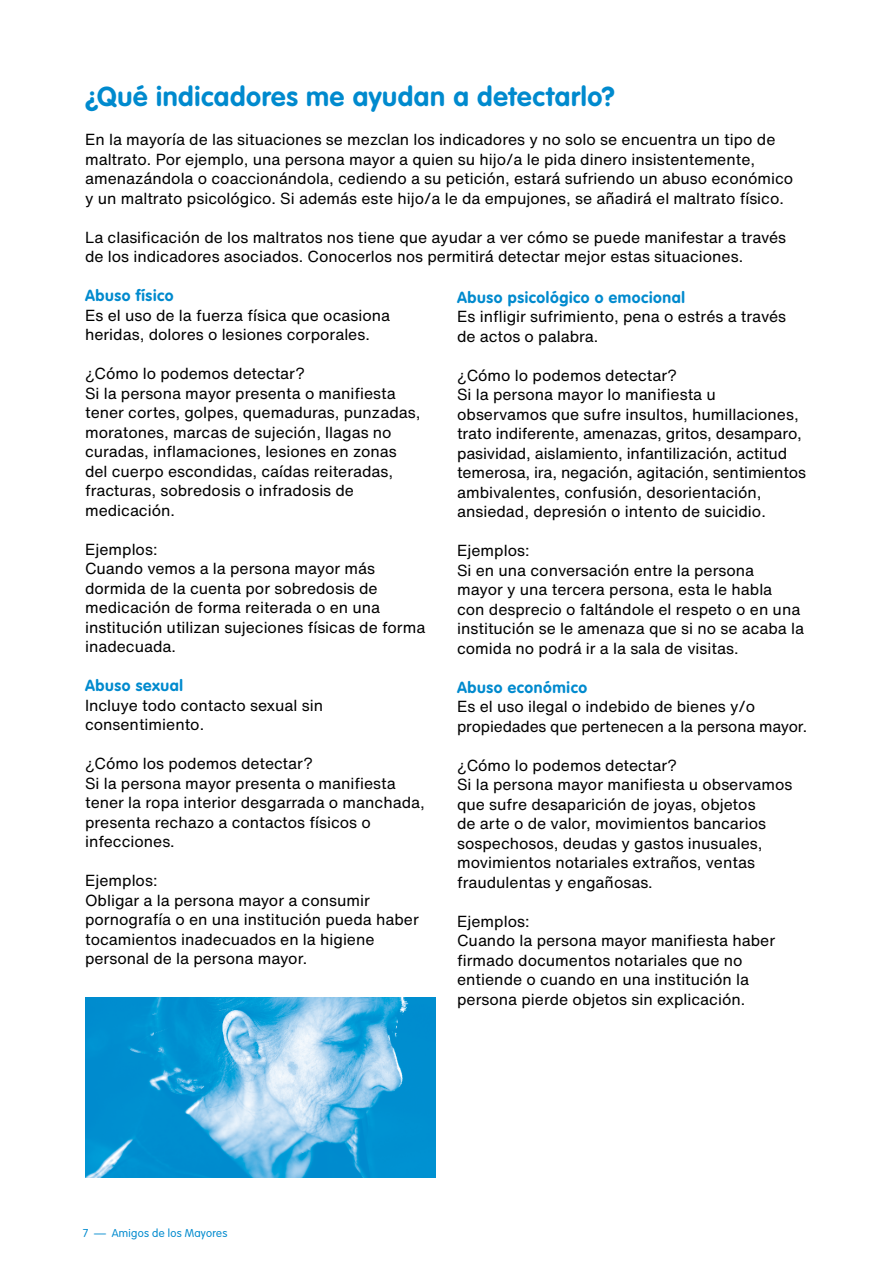
<style>
.page{position:relative;width:893px;height:1263px;background:#fff}
.page>*{position:absolute;margin:0;border:0;box-sizing:border-box;transform-origin:0 0}
.t1{font:700 27px "VAG Rounded";letter-spacing:.025em;color:#008ace}
.t2{font:15.75px/19.5px "Helvetica Now Text";color:#000}
.t3{font:700 15.75px "VAG Rounded";letter-spacing:.035em;color:#008ace}
.t4{font:300 11.25px "VAG Rounded";letter-spacing:.03em;color:#008ace}
</style>
<div class="page">
<img style="left:85px;top:998px;width:351px;height:180px">
<h1 class="t1" style="left:85px;top:81px;width:531px">¿Qué indicadores me ayudan a detectarlo?</h1>
<p class="t2" style="left:85px;top:129px;width:710px">En la mayoría de las situaciones se mezclan los indicadores y no solo se encuentra un tipo de maltrato. Por ejemplo, una persona mayor a quien su hijo/a le pida dinero insistentemente, amenazándola o coaccionándola, cediendo a su petición, estará sufriendo un abuso económico y un maltrato psicológico. Si además este hijo/a le da empujones, se añadirá el maltrato físico.</p>
<p class="t2" style="left:85px;top:227px;width:703px">La clasificación de los maltratos nos tiene que ayudar a ver cómo se puede manifestar a través de los indicadores asociados. Conocerlos nos permitirá detectar mejor estas situaciones.</p>
<p class="t3" style="left:85px;top:286px;width:90px">Abuso físico</p>
<p class="t2" style="left:85px;top:305px;width:307px">Es el uso de la fuerza física que ocasiona heridas, dolores o lesiones corporales.</p>
<p class="t2" style="left:85px;top:363px;width:337px">¿Cómo lo podemos detectar?<br>Si la persona mayor presenta o manifiesta tener cortes, golpes, quemaduras, punzadas, moratones, marcas de sujeción, llagas no curadas, inflamaciones, lesiones en zonas del cuerpo escondidas, caídas reiteradas, fracturas, sobredosis o infradosis de medicación.</p>
<p class="t2" style="left:85px;top:539px;width:342px">Ejemplos:<br>Cuando vemos a la persona mayor más dormida de la cuenta por sobredosis de medicación de forma reiterada o en una institución utilizan sujeciones físicas de forma inadecuada.</p>
<p class="t3" style="left:85px;top:676px;width:100px">Abuso sexual</p>
<p class="t2" style="left:85px;top:695px;width:239px">Incluye todo contacto sexual sin consentimiento.</p>
<p class="t2" style="left:85px;top:753px;width:341px">¿Cómo los podemos detectar?<br>Si la persona mayor presenta o manifiesta tener la ropa interior desgarrada o manchada, presenta rechazo a contactos físicos o infecciones.</p>
<p class="t2" style="left:85px;top:870px;width:335px">Ejemplos:<br>Obligar a la persona mayor a consumir pornografía o en una institución pueda haber tocamientos inadecuados en la higiene personal de la persona mayor.</p>
<p class="t3" style="left:457px;top:288px;width:229px">Abuso psicológico o emocional</p>
<p class="t2" style="left:457px;top:306px;width:330px">Es infligir sufrimiento, pena o estrés a través de actos o palabra.</p>
<p class="t2" style="left:457px;top:365px;width:350px">¿Cómo lo podemos detectar?<br>Si la persona mayor lo manifiesta u observamos que sufre insultos, humillaciones, trato indiferente, amenazas, gritos, desamparo, pasividad, aislamiento, infantilización, actitud temerosa, ira, negación, agitación, sentimientos ambivalentes, confusión, desorientación, ansiedad, depresión o intento de suicidio.</p>
<p class="t2" style="left:457px;top:540px;width:349px">Ejemplos:<br>Si en una conversación entre la persona<br>mayor y una tercera persona, esta le habla<br>con desprecio o faltándole el respeto o en una institución se le amenaza que si no se acaba la comida no podrá ir a la sala de visitas.</p>
<p class="t3" style="left:457px;top:678px;width:132px">Abuso económico</p>
<p class="t2" style="left:457px;top:696px;width:351px">Es el uso ilegal o indebido de bienes y/o propiedades que pertenecen a la persona mayor.</p>
<p class="t2" style="left:457px;top:755px;width:337px">¿Cómo lo podemos detectar?<br>Si la persona mayor manifiesta u observamos que sufre desaparición de joyas, objetos<br>de arte o de valor, movimientos bancarios sospechosos, deudas y gastos inusuales, movimientos notariales extraños, ventas fraudulentas y engañosas.</p>
<p class="t2" style="left:457px;top:911px;width:320px">Ejemplos:<br>Cuando la persona mayor manifiesta haber firmado documentos notariales que no entiende o cuando en una institución la persona pierde objetos sin explicación.</p>
<p class="t4" style="left:83px;top:1227px;width:146px">7 — Amigos de los Mayores</p>
</div>
